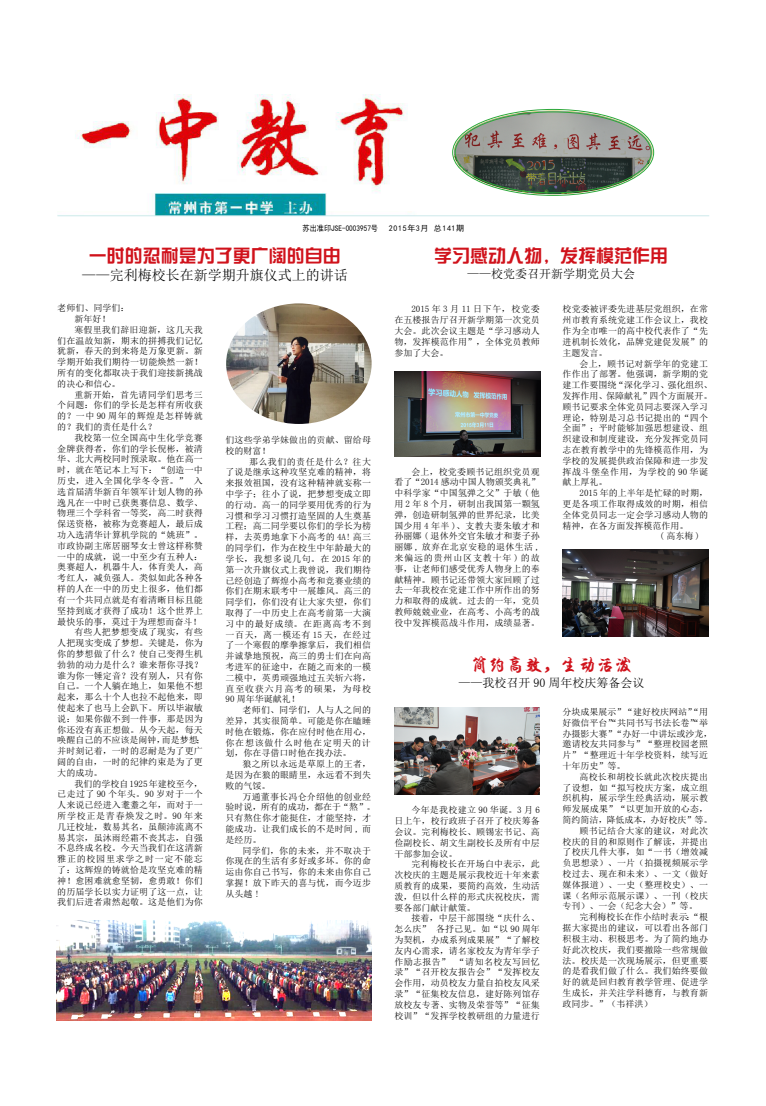
<style>
.page{position:relative;width:766px;height:1106px;background:#fff}
.page>*{position:absolute;margin:0;border:0;box-sizing:border-box;transform-origin:0 0}
.t1{font:18px "H Yk 1 gj";color:#d0121b}
.t2{font:18px "H Yi 4 gj";color:#d0121b}
.t3{font:14px "Sim Sun";color:#000}
.t4{font:12px "Sim Sun";color:#000}
.t5{font:9px/10.8px "Sim Sun";letter-spacing:.01em;color:#000;text-align:justify}
.t6{font:9px "Sim Sun";letter-spacing:.08em;color:#000}
.t7{font:9px "Sim Sun";letter-spacing:.04em;color:#000}
.t8{font:9px "Sim Sun";letter-spacing:.055em;color:#000}
.t9{font:9px "Sim Sun";letter-spacing:.045em;color:#000}
.t10{font:8px "Sim Hei";color:#000;scale:.9 1}
.t11{font:8px "Sim Hei";letter-spacing:.075em;color:#000}
</style>
<div class="page">
<img style="left:75px;top:94px;width:333px;height:121px">
<hr style="left:57px;top:215px;width:652px;height:1px;background:#cde9eb">
<img style="left:226px;top:303px;width:145px;height:121px">
<img style="left:57px;top:920px;width:314px;height:100px">
<img style="left:394px;top:707px;width:145px;height:87px">
<img style="left:395px;top:371px;width:145px;height:85px">
<img style="left:562px;top:549px;width:146px;height:88px">
<img style="left:454px;top:111px;width:198px;height:83px">
<p class="t10" style="left:302px;top:224px;width:86px">苏出准印JSE-0003957号</p>
<p class="t11" style="left:389px;top:224px;width:77px">2015年3月 总141期</p>
<h1 class="t1" style="left:89px;top:246px;width:253px">一时的忍耐是为了更广阔的自由</h1>
<h2 class="t3" style="left:82px;top:268px;width:267px">——完利梅校长在新学期升旗仪式上的讲话</h2>
<p class="t5" style="left:57px;top:302px;width:73px">老师们、同学们：</p>
<p class="t5" style="left:74px;top:313px;width:37px">新年好！</p>
<p class="t5" style="left:74px;top:324px;width:130px">寒假里我们辞旧迎新，这几天我</p>
<p class="t5" style="left:57px;top:335px;width:147px">们在温故知新，期末的拼搏我们记忆</p>
<p class="t5" style="left:57px;top:346px;width:147px">犹新，春天的到来将是万象更新。新</p>
<p class="t5" style="left:57px;top:356px;width:147px">学期开始我们期待一切能焕然一新！</p>
<p class="t5" style="left:57px;top:367px;width:147px">所有的变化都取决于我们迎接新挑战</p>
<p class="t5" style="left:57px;top:378px;width:64px">的决心和信心。</p>
<p class="t5" style="left:74px;top:389px;width:130px">重新开始，首先请同学们思考三</p>
<p class="t5" style="left:57px;top:400px;width:147px">个问题：你们的学长是怎样有所收获</p>
<p class="t8" style="left:57px;top:411px;width:147px">的？一中 90 周年的辉煌是怎样铸就</p>
<p class="t5" style="left:57px;top:421px;width:100px">的？我们的责任是什么？</p>
<p class="t5" style="left:74px;top:432px;width:130px">我校第一位全国高中生化学竞赛</p>
<p class="t5" style="left:57px;top:443px;width:147px">金牌获得者，你们的学长倪彬，被清</p>
<p class="t5" style="left:57px;top:454px;width:147px">华、北大两校同时预录取。他在高一</p>
<p class="t5" style="left:57px;top:464px;width:147px">时，就在笔记本上写下：“创造一中</p>
<p class="t9" style="left:57px;top:476px;width:147px">历史，进入全国化学冬令营。” 入</p>
<p class="t5" style="left:57px;top:486px;width:147px">选首届清华新百年领军计划人物的孙</p>
<p class="t5" style="left:57px;top:497px;width:147px">逸凡在一中时已获奥赛信息、数学、</p>
<p class="t5" style="left:57px;top:508px;width:147px">物理三个学科省一等奖，高二时获得</p>
<p class="t5" style="left:57px;top:518px;width:147px">保送资格，被称为竞赛超人，最后成</p>
<p class="t5" style="left:57px;top:529px;width:147px">功入选清华计算机学院的“姚班”。</p>
<p class="t5" style="left:57px;top:540px;width:147px">市政协副主席居丽琴女士曾这样称赞</p>
<p class="t5" style="left:57px;top:551px;width:147px">一中的成就，说一中至少有五种人：</p>
<p class="t5" style="left:57px;top:562px;width:147px">奥赛超人，机器牛人，体育美人，高</p>
<p class="t5" style="left:57px;top:572px;width:147px">考红人，减负强人。类似如此各种各</p>
<p class="t5" style="left:57px;top:583px;width:147px">样的人在一中的历史上很多，他们都</p>
<p class="t5" style="left:57px;top:594px;width:147px">有一个共同点就是有着清晰目标且能</p>
<p class="t5" style="left:57px;top:605px;width:147px">坚持到底才获得了成功！这个世界上</p>
<p class="t5" style="left:57px;top:616px;width:145px">最快乐的事，莫过于为理想而奋斗！</p>
<p class="t5" style="left:74px;top:626px;width:130px">有些人把梦想变成了现实，有些</p>
<p class="t5" style="left:57px;top:637px;width:147px">人把现实变成了梦想。关键是，你为</p>
<p class="t5" style="left:57px;top:648px;width:147px">你的梦想做了什么？使自己变得生机</p>
<p class="t5" style="left:57px;top:659px;width:147px">勃勃的动力是什么？谁来帮你寻找？</p>
<p class="t5" style="left:57px;top:670px;width:147px">谁为你一锤定音？没有别人，只有你</p>
<p class="t5" style="left:57px;top:680px;width:147px">自己。一个人躺在地上，如果他不想</p>
<p class="t5" style="left:57px;top:691px;width:147px">起来，那么十个人也拉不起他来，即</p>
<p class="t5" style="left:57px;top:702px;width:147px">使起来了也马上会趴下。所以毕淑敏</p>
<p class="t5" style="left:57px;top:713px;width:147px">说：如果你做不到一件事，那是因为</p>
<p class="t5" style="left:57px;top:724px;width:147px">你还没有真正想做。从今天起，每天</p>
<p class="t5" style="left:57px;top:734px;width:149px">唤醒自己的不应该是闹钟，而是梦想；</p>
<p class="t5" style="left:57px;top:745px;width:147px">并时刻记着，一时的忍耐是为了更广</p>
<p class="t5" style="left:57px;top:756px;width:147px">阔的自由，一时的纪律约束是为了更</p>
<p class="t5" style="left:57px;top:767px;width:46px">大的成功。</p>
<p class="t5" style="left:74px;top:778px;width:130px">我们的学校自 1925年建校至今，</p>
<p class="t7" style="left:57px;top:789px;width:147px">已走过了 90 个年头。90 岁对于一个</p>
<p class="t5" style="left:57px;top:799px;width:147px">人来说已经进入耄耋之年，而对于一</p>
<p class="t6" style="left:57px;top:811px;width:147px">所学校正是青春焕发之时。90 年来</p>
<p class="t5" style="left:57px;top:821px;width:147px">几迁校址，数易其名，虽颠沛流离不</p>
<p class="t5" style="left:57px;top:832px;width:147px">易其宗，虽沐雨经霜不丧其志，自强</p>
<p class="t5" style="left:57px;top:842px;width:147px">不息终成名校。今天当我们在这清新</p>
<p class="t6" style="left:57px;top:854px;width:147px">雅正的校园里求学之时一定不能忘</p>
<p class="t5" style="left:57px;top:864px;width:147px">了：这辉煌的铸就恰是攻坚克难的精</p>
<p class="t5" style="left:57px;top:875px;width:147px">神！愈困难就愈坚韧，愈勇敢！你们</p>
<p class="t5" style="left:57px;top:886px;width:147px">的历届学长以实力证明了这一点，让</p>
<p class="t5" style="left:57px;top:896px;width:147px">我们后进者肃然起敬。这是他们为你</p>
<h1 class="t1" style="left:434px;top:246px;width:235px">学习感动人物，发挥模范作用</h1>
<h3 class="t4" style="left:467px;top:268px;width:169px">——校党委召开新学期党员大会</h3>
<p class="t5" style="left:394px;top:304px;width:147px;text-indent:17px">2015 年 3 月 11 日下午，校党委在五楼报告厅召开新学期第一次党员大会。此次会议主题是“学习感动人物，发挥模范作用”，全体党员教师参加了大会。</p>
<p class="t5" style="left:562px;top:304px;width:147px">校党委被评委先进基层党组织，在常州市教育系统党建工作会议上，我校作为全市唯一的高中校代表作了“先进机制长效化，品牌党建促发展”的主题发言。</p>
<p class="t5" style="left:562px;top:358px;width:151px;text-align:left;text-indent:17px">会上，顾书记对新学年的党建工作作出了部署。他强调，新学期的党建工作要围绕“深化学习、强化组织、发挥作用、保障献礼”四个方面展开。顾书记要求全体党员同志要深入学习理论，特别是习总书记提出的“四个全面”；平时能够加强思想建设、组织建设和制度建设，充分发挥党员同志在教育教学中的先锋模范作用，为学校的发展提供政治保障和进一步发挥战斗堡垒作用，为学校的 90 华诞献上厚礼。</p>
<p class="t5" style="left:579px;top:487px;width:130px">2015 年的上半年是忙碌的时期，</p>
<p class="t5" style="left:562px;top:498px;width:147px">更是各项工作取得成效的时期，相信</p>
<p class="t5" style="left:562px;top:509px;width:147px">全体党员同志一定会学习感动人物的</p>
<p class="t5" style="left:562px;top:520px;width:127px">精神，在各方面发挥模范作用。</p>
<p class="t5" style="left:659px;top:531px;width:42px">( 高东梅 )</p>
<p class="t5" style="left:225px;top:434px;width:147px">们这些学弟学妹做出的贡献、留给母校的财富！</p>
<p class="t5" style="left:225px;top:456px;width:147px;text-indent:23px">那么我们的责任是什么？往大了说是继承这种攻坚克难的精神，将来报效祖国，没有这种精神就妄称一中学子；往小了说，把梦想变成立即的行动。高一的同学要用优秀的行为习惯和学习习惯打造坚固的人生奠基工程；高二同学要以你们的学长为榜样，去英勇地拿下小高考的 4A! 高三的同学们，作为在校生中年龄最大的学长，我想多说几句。在 2015 年的第一次升旗仪式上我曾说，我们期待已经创造了辉煌小高考和竞赛业绩的你们在期末联考中一展雄风。高三的同学们，你们没有让大家失望，你们取得了一中历史上在高考前第一大演习中的最好成绩。在距离高考不到一百天，离一模还有 15 天，在经过了一个寒假的摩拳擦掌后，我们相信并诚挚地预祝，高三的勇士们在向高考进军的征途中，在随之而来的一模二模中，英勇顽强地过五关斩六将，直至收获六月高考的硕果，为母校90 周年华诞献礼！</p>
<p class="t5" style="left:225px;top:704px;width:147px;text-indent:17px">老师们、同学们，人与人之间的差异，其实很简单。可能是你在瞌睡时他在锻炼，你在应付时他在用心，你在想该做什么时他在定明天的计划，你在寻借口时他在找办法。</p>
<p class="t5" style="left:225px;top:758px;width:147px;text-indent:17px">狼之所以永远是草原上的王者，是因为在狼的眼睛里，永远看不到失败的气馁。</p>
<p class="t5" style="left:225px;top:791px;width:151px;text-align:left;text-indent:17px">万通董事长冯仑介绍他的创业经验时说，所有的成功，都在于“熬”。只有熬住你才能挺住，才能坚持，才能成功。让我们成长的不是时间 , 而是经历。</p>
<p class="t5" style="left:225px;top:845px;width:147px;text-indent:17px">同学们，你的未来，并不取决于你现在的生活有多好或多坏。你的命运由你自己书写，你的未来由你自己掌握！放下昨天的喜与忧，而今迈步从头越 !</p>
<p class="t5" style="left:394px;top:466px;width:147px;text-indent:17px">会上，校党委顾书记组织党员观看了“2014 感动中国人物颁奖典礼”中科学家“中国氢弹之父”于敏 ( 他用 2 年 8 个月，研制出我国第一颗氢弹，创造研制氢弹的世界纪录，比美国少用 4 年半 )、支教夫妻朱敏才和孙丽娜 ( 退休外交官朱敏才和妻子孙丽娜 , 放弃在北京安稳的退休生活 ,来偏远的贵州山区支教十年 ) 的故事，让老师们感受优秀人物身上的奉献精神。顾书记还带领大家回顾了过去一年我校在党建工作中所作出的努力和取得的成就。过去的一年，党员教师兢兢业业，在高考、小高考的战役中发挥模范战斗作用，成绩显著。</p>
<h1 class="t2" style="left:470px;top:655px;width:164px">简约高效，生动活泼</h1>
<h3 class="t4" style="left:458px;top:677px;width:188px">——我校召开 90 周年校庆筹备会议</h3>
<p class="t5" style="left:562px;top:706px;width:151px;text-align:left">分块成果展示” “建好校庆网站”“用好微信平台”“共同书写书法长卷”“举办摄影大赛”“办好一中讲坛或沙龙，邀请校友共同参与”“整理校园老照片”“整理近十年学校资料，续写近十年历史”等。</p>
<p class="t5" style="left:579px;top:771px;width:130px">高校长和胡校长就此次校庆提出</p>
<p class="t5" style="left:562px;top:782px;width:147px">了设想，如“拟写校庆方案，成立组</p>
<p class="t5" style="left:562px;top:792px;width:147px">织机构，展示学生经典活动，展示教</p>
<p class="t5" style="left:562px;top:803px;width:147px">师发展成果”“以更加开放的心态，</p>
<p class="t5" style="left:562px;top:814px;width:151px">简约简洁，降低成本，办好校庆”等。</p>
<p class="t5" style="left:579px;top:825px;width:130px">顾书记结合大家的建议，对此次</p>
<p class="t5" style="left:562px;top:836px;width:147px">校庆的目的和原则作了解读，并提出</p>
<p class="t5" style="left:562px;top:846px;width:147px">了校庆几件大事，如“一书（增效减</p>
<p class="t5" style="left:562px;top:857px;width:147px">负思想录）、一片（拍摄视频展示学</p>
<p class="t5" style="left:562px;top:868px;width:147px">校过去、现在和未来）、一文（做好</p>
<p class="t5" style="left:562px;top:879px;width:147px">媒体报道）、一史（整理校史）、一</p>
<p class="t5" style="left:562px;top:890px;width:147px">课（名师示范展示课）、一刊（校庆</p>
<p class="t5" style="left:562px;top:900px;width:136px">专刊）、一会（纪念大会）”等。</p>
<p class="t5" style="left:579px;top:911px;width:130px">完利梅校长在作小结时表示：“根</p>
<p class="t5" style="left:562px;top:922px;width:147px">据大家提出的建议，可以看出各部门</p>
<p class="t5" style="left:562px;top:933px;width:147px">积极主动、积极思考。为了简约地办</p>
<p class="t5" style="left:562px;top:944px;width:147px">好此次校庆，我们要撤除一些常规做</p>
<p class="t5" style="left:562px;top:954px;width:147px">法。校庆是一次现场展示，但更重要</p>
<p class="t5" style="left:562px;top:965px;width:147px">的是看我们做了什么。我们始终要做</p>
<p class="t5" style="left:562px;top:976px;width:147px">好的就是回归教育教学管理、促进学</p>
<p class="t5" style="left:562px;top:987px;width:147px">生成长，并关注学科德育，与教育新</p>
<p class="t5" style="left:562px;top:998px;width:91px">政同步。”（韦祥洪）</p>
<p class="t5" style="left:394px;top:804px;width:147px;text-indent:17px">今年是我校建立 90 华诞。3 月 6日上午，校行政班子召开了校庆筹备会议。完利梅校长、顾锡宏书记、高俭副校长、胡文生副校长及所有中层干部参加会议。</p>
<p class="t5" style="left:394px;top:858px;width:147px;text-indent:17px">完利梅校长在开场白中表示，此次校庆的主题是展示我校近十年来素质教育的成果，要简约高效，生动活泼，但以什么样的形式庆祝校庆，需要各部门献计献策。</p>
<p class="t5" style="left:394px;top:912px;width:147px;text-indent:17px">接着，中层干部围绕“庆什么、怎么庆” 各抒己见。如“以 90 周年为契机，办成系列成果展”“了解校友内心需求，请名家校友为青年学子作励志报告” “请知名校友写回忆录”“召开校友报告会”“发挥校友会作用，动员校友力量自拍校友风采录”“征集校友信息，建好陈列馆存放校友专著、实物及荣誉等”“征集校训”“发挥学校教研组的力量进行</p>
</div>
